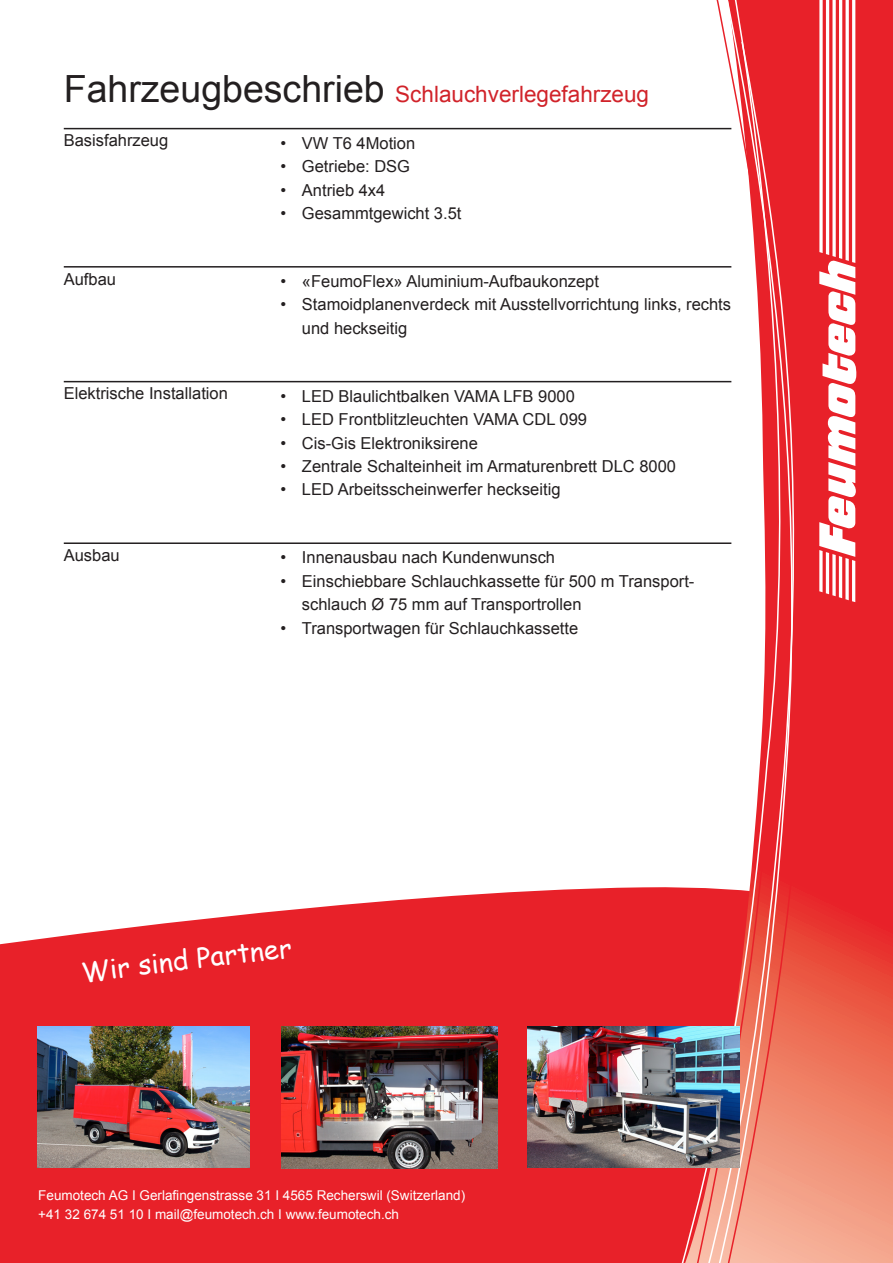
<style>
.page{position:relative;width:893px;height:1263px;background:#fff}
.page>*{position:absolute;margin:0;border:0;box-sizing:border-box;transform-origin:0 0}
.t1{font:27px "Comic Sans MS";color:#fff}
.Titel_1{font:22.5px "Arial";color:#d1232a}
.Titel_2{font:16.5px/23.4px "Arial";color:#231f20}
.t2{font:13.5px/19.2px "Arial";color:#fff}
.s1{font-size:37.5px;color:#231f20}
</style>
<div class="page">
<svg style="left:0;top:887px;width:677px;height:376px;background:#e8343b"></svg>
<svg style="left:813px;top:0;width:80px;height:1263px;background:#ea3e3c"></svg>
<svg style="left:806px;top:0;width:7px;height:1263px;background:#e93a39"></svg>
<svg style="left:677px;top:127px;width:25px;height:1136px"></svg>
<svg style="left:702px;top:40px;width:106px;height:1223px"></svg>
<svg style="left:714px;top:0;width:92px;height:1263px"></svg>
<svg style="left:819px;top:0;width:37px;height:602px"></svg>
<img style="left:527px;top:1027px;width:213px;height:140px">
<img style="left:282px;top:1027px;width:215px;height:141px">
<img style="left:37px;top:1027px;width:213px;height:140px">
<hr style="left:64px;top:128px;width:667px;height:1px;background:#231f20">
<hr style="left:64px;top:266px;width:667px;height:2px;background:#231f20">
<hr style="left:64px;top:381px;width:667px;height:1px;background:#231f20">
<hr style="left:64px;top:542px;width:667px;height:2px;background:#231f20">
<p class="Titel_1" style="left:64px;top:79px;width:587px"><span class="s1">Fahrzeugbeschrieb</span> Schlauchverlegefahrzeug</p>
<p class="Titel_2" style="left:64px;top:129px;width:106px">Basisfahrzeug</p>
<p class="Titel_2" style="left:281px;top:131px;width:136px">• VW T6 4Motion</p>
<p class="Titel_2" style="left:281px;top:155px;width:131px">• Getriebe: DSG</p>
<p class="Titel_2" style="left:281px;top:178px;width:106px">• Antrieb 4x4</p>
<p class="Titel_2" style="left:281px;top:202px;width:182px">• Gesammtgewicht 3.5t</p>
<p class="Titel_2" style="left:64px;top:267px;width:54px">Aufbau</p>
<p class="Titel_2" style="left:281px;top:270px;width:320px">• «FeumoFlex» Aluminium-Aufbaukonzept</p>
<p class="Titel_2" style="left:302px;top:293px;width:431px;text-indent:-21px">• Stamoidplanenverdeck mit Ausstellvorrichtung links, rechts und heckseitig</p>
<p class="Titel_2" style="left:64px;top:382px;width:166px">Elektrische Installation</p>
<p class="Titel_2" style="left:281px;top:384px;width:296px">• LED Blaulichtbalken VAMA LFB 9000</p>
<p class="Titel_2" style="left:281px;top:408px;width:308px">• LED Frontblitzleuchten VAMA CDL 099</p>
<p class="Titel_2" style="left:281px;top:431px;width:199px">• Cis-Gis Elektroniksirene</p>
<p class="Titel_2" style="left:281px;top:455px;width:397px">• Zentrale Schalteinheit im Armaturenbrett DLC 8000</p>
<p class="Titel_2" style="left:281px;top:478px;width:281px">• LED Arbeitsscheinwerfer heckseitig</p>
<p class="Titel_2" style="left:64px;top:544px;width:57px">Ausbau</p>
<p class="Titel_2" style="left:281px;top:546px;width:276px">• Innenausbau nach Kundenwunsch</p>
<p class="Titel_2" style="left:302px;top:569px;width:394px;text-indent:-21px">• Einschiebbare Schlauchkassette für 500 m Transport&shy;schlauch Ø 75 mm auf Transportrollen</p>
<p class="Titel_2" style="left:281px;top:616px;width:299px">• Transportwagen für Schlauchkassette</p>
<h1 class="t1" style="left:149px;top:944px;width:88px;rotate:-7deg">ind Par</h1>
<h1 class="t1" style="left:235px;top:933px;width:56px;rotate:-6deg">tner</h1>
<h1 class="t1" style="left:79px;top:954px;width:71px;rotate:-8deg">Wir s</h1>
<p class="t2" style="left:38px;top:1185px;width:428px">Feumotech AG I Gerlafingenstrasse 31 I 4565 Recherswil (Switzerland) +41 32 674 51 10 I mail@feumotech.ch I www.feumotech.ch</p>
</div>
